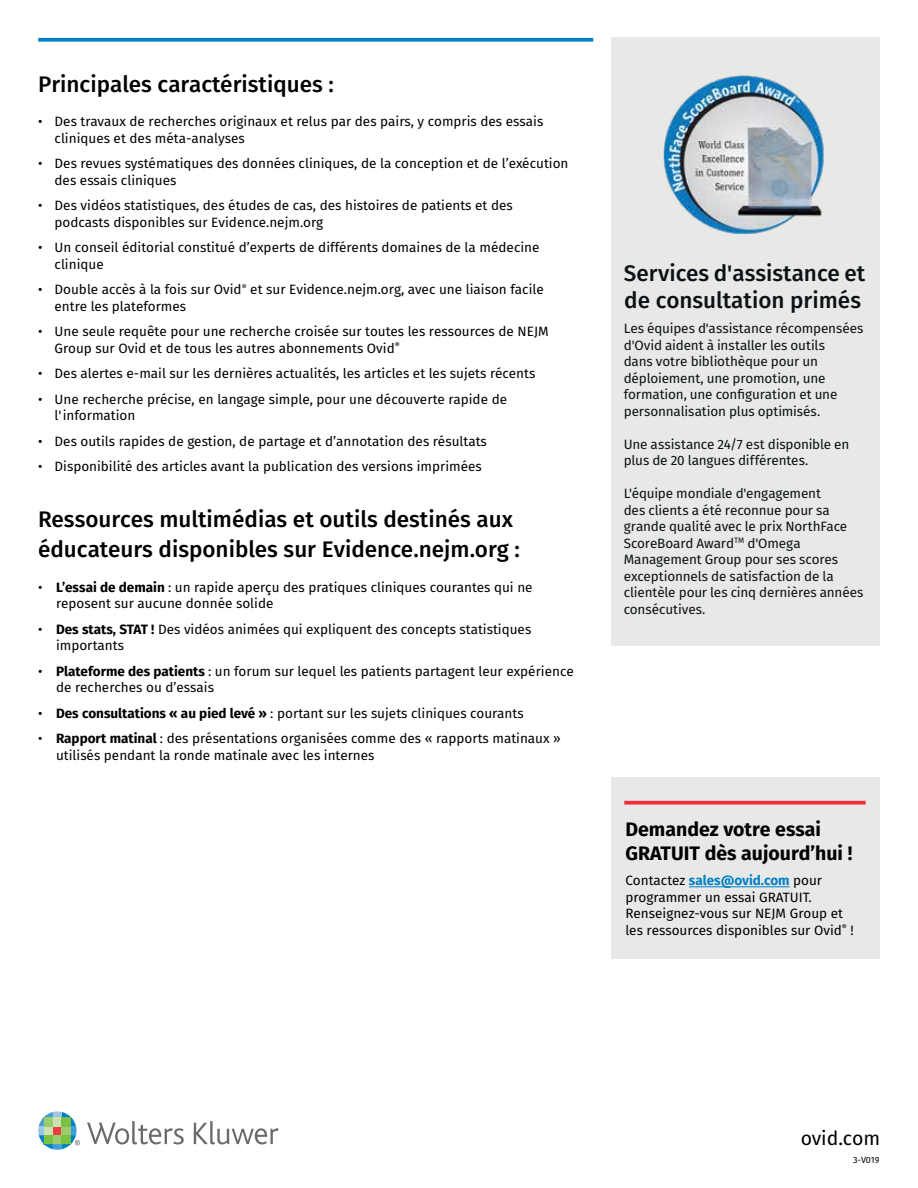
<style>
.page{position:relative;width:918px;height:1188px;background:#fff}
.page>*{position:absolute;margin:0;border:0;box-sizing:border-box;transform-origin:0 0}
.t1{font:500 22.5px/30px "Fira Sans";color:#000}
.t2{font:500 22.5px/27px "Fira Sans";color:#0b1115}
.t3{font:700 19.5px/24px "Fira Sans";color:#000}
.t4{font:19.5px "Fira Sans";color:#000}
.t5{font:13.5px/16.5px "Fira Sans";color:#000}
.t6{font:13.5px/16.5px "Fira Sans";letter-spacing:-.01em;color:#0b1115}
.t7{font:9px "Fira Sans";color:#000}
.s1{font-weight:700}
.s2{font-weight:700;color:#0081c6}
</style>
<div class="page">
<svg style="left:87px;top:1121px;width:97px;height:23px"></svg>
<svg style="left:194px;top:1121px;width:85px;height:23px"></svg>
<svg style="left:38px;top:1111px;width:42px;height:39px"></svg>
<svg style="left:38px;top:38px;width:555px;height:4px;background:#168ccb"></svg>
<div style="left:611px;top:777px;width:269px;height:182px;background:#e8e9e6"></div>
<svg style="left:624px;top:801px;width:242px;height:4px"></svg>
<hr style="left:689px;top:886px;width:101px;height:1px;background:#0081c6">
<div style="left:611px;top:37px;width:269px;height:609px;background:#e8e9e6"></div>
<img style="left:663px;top:75px;width:161px;height:159px">
<h1 class="t1" style="left:38px;top:68px;width:297px">Principales caractéristiques :</h1>
<p class="t5" style="left:55px;top:113px;width:490px;text-indent:-16px">• Des travaux de recherches originaux et relus par des pairs, y compris des essais cliniques et des méta-analyses</p>
<p class="t5" style="left:55px;top:155px;width:515px;text-indent:-16px">• Des revues systématiques des données cliniques, de la conception et de l’exécution des essais cliniques</p>
<p class="t5" style="left:55px;top:197px;width:460px;text-indent:-16px">• Des vidéos statistiques, des études de cas, des histoires de patients et des podcasts disponibles sur Evidence.nejm.org</p>
<p class="t5" style="left:55px;top:239px;width:487px;text-indent:-16px">• Un conseil éditorial constitué d’experts de différents domaines de la médecine clinique</p>
<p class="t5" style="left:55px;top:281px;width:491px;text-indent:-16px">• Double accès à la fois sur Ovid<sup>®</sup> et sur Evidence.nejm.org, avec une liaison facile entre les plateformes</p>
<p class="t5" style="left:55px;top:323px;width:496px;text-indent:-16px">• Une seule requête pour une recherche croisée sur toutes les ressources de NEJM<br>Group sur Ovid et de tous les autres abonnements Ovid<sup>®</sup></p>
<p class="t5" style="left:38px;top:365px;width:499px">• Des alertes e-mail sur les dernières actualités, les articles et les sujets récents</p>
<p class="t5" style="left:55px;top:390px;width:454px;text-indent:-16px">• Une recherche précise, en langage simple, pour une découverte rapide de l'information</p>
<p class="t5" style="left:38px;top:432px;width:450px">• Des outils rapides de gestion, de partage et d’annotation des résultats</p>
<p class="t5" style="left:38px;top:458px;width:445px">• Disponibilité des articles avant la publication des versions imprimées</p>
<h1 class="t1" style="left:38px;top:503px;width:483px">Ressources multimédias et outils destinés aux éducateurs disponibles sur Evidence.nejm.org :</h1>
<p class="t5" style="left:56px;top:578px;width:478px;text-indent:-18px">• <span class="s1">L’essai de demain</span> : un rapide aperçu des pratiques cliniques courantes qui ne reposent sur aucune donnée solide</p>
<p class="t5" style="left:56px;top:620px;width:477px;text-indent:-18px">• <span class="s1">Des stats, STAT !</span> Des vidéos animées qui expliquent des concepts statistiques importants</p>
<p class="t5" style="left:56px;top:662px;width:519px;text-indent:-18px">• <span class="s1">Plateforme des patients</span> : un forum sur lequel les patients partagent leur expérience de recherches ou d’essais</p>
<p class="t5" style="left:38px;top:704px;width:487px">• <span class="s1">Des consultations « au pied levé »</span> : portant sur les sujets cliniques courants</p>
<p class="t5" style="left:56px;top:730px;width:506px;text-indent:-18px">• <span class="s1">Rapport matinal</span> : des présentations organisées comme des « rapports matinaux » utilisés pendant la ronde matinale avec les internes</p>
<h1 class="t2" style="left:624px;top:259px;width:243px">Services d'assistance et de consultation primés</h1>
<p class="t6" style="left:624px;top:320px;width:241px">Les équipes d'assistance récompensées d'Ovid aident à installer les outils<br>dans votre bibliothèque pour un déploiement, une promotion, une formation, une configuration et une personnalisation plus optimisés.</p>
<p class="t6" style="left:624px;top:435px;width:227px">Une assistance 24/7 est disponible en plus de 20 langues différentes.</p>
<p class="t6" style="left:624px;top:485px;width:241px">L'équipe mondiale d'engagement<br>des clients a été reconnue pour sa grande qualité avec le prix NorthFace<br>ScoreBoard Award<sup>TM</sup> d'Omega<br>Management Group pour ses scores exceptionnels de satisfaction de la clientèle pour les cinq dernières années consécutives.</p>
<h2 class="t3" style="left:625px;top:816px;width:228px">Demandez votre essai<br>GRATUIT dès aujourd’hui !</h2>
<p class="t5" style="left:625px;top:872px;width:230px">Contactez <span class="s2">sales@ovid.com</span> pour programmer un essai GRATUIT.<br>Renseignez-vous sur NEJM Group et les ressources disponibles sur Ovid<sup>®</sup> !</p>
<h2 class="t4" style="left:801px;top:1124px;width:81px">ovid.com</h2>
<p class="t7" style="left:853px;top:1153px;width:28px">3-V019</p>
</div>
